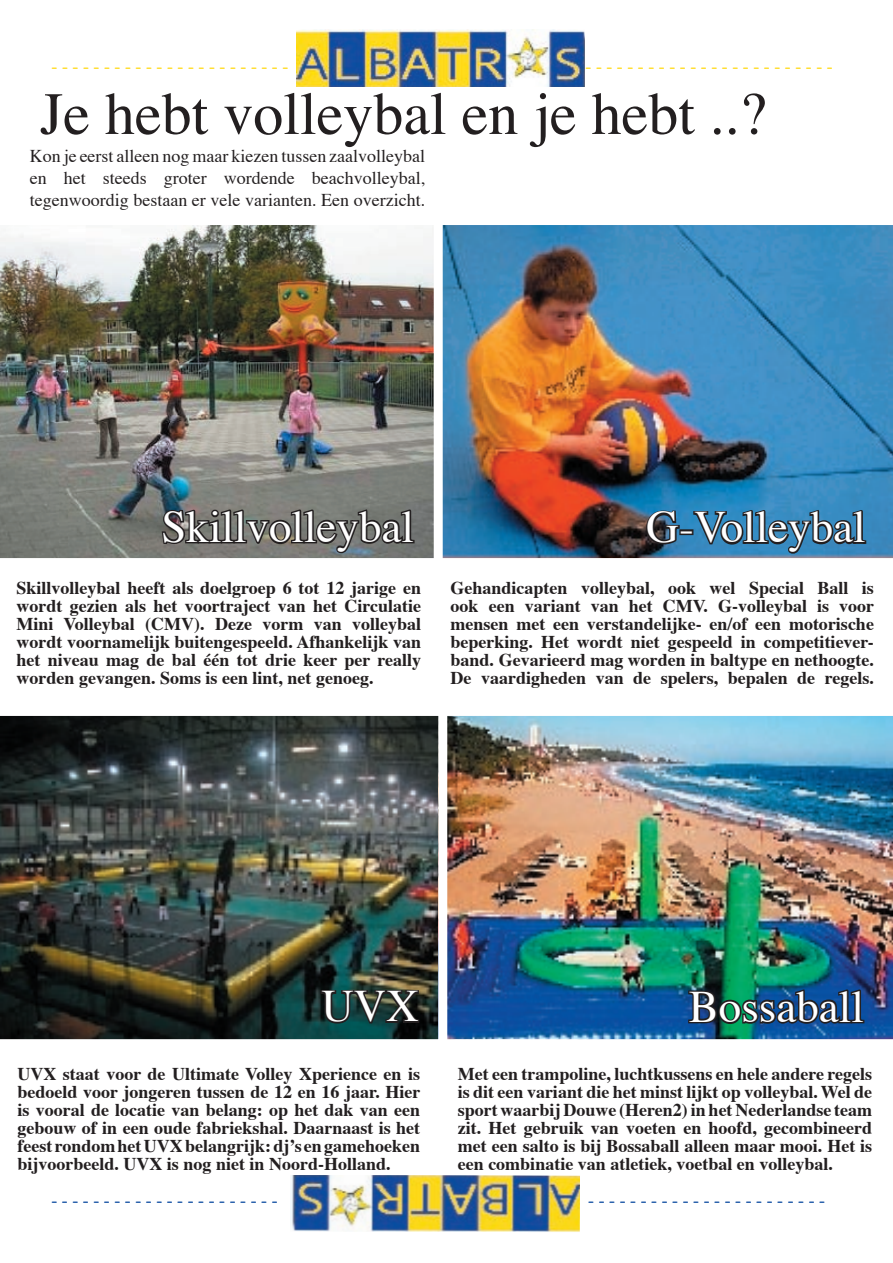
<style>
.page{position:relative;width:893px;height:1263px;background:#fff}
.page>*{position:absolute;margin:0;border:0;box-sizing:border-box;transform-origin:0 0}
.t1{font:60px "Times";color:#231f20}
.t2{font:45px "Times";color:#fff}
.t3{font:700 18px/18px "Times";color:#231f20;text-align:justify}
.t4{font:18px/21.6px "Times";color:#231f20;text-align:justify}
.t5{font:18px "Times";color:#ffda19}
.t6{font:18px "Times";color:#0f4da1}
</style>
<div class="page">
<img style="left:290px;top:1175px;width:290px;height:57px">
<img style="left:297px;top:30px;width:288px;height:56px">
<img style="left:0;top:225px;width:434px;height:333px">
<img style="left:443px;top:225px;width:450px;height:333px">
<img style="left:0;top:716px;width:438px;height:323px">
<img style="left:447px;top:716px;width:446px;height:323px">
<svg style="left:319px;top:988px;width:102px;height:38px;background:#1d312e"></svg>
<svg style="left:160px;top:507px;width:256px;height:49px;background:#5c5c59"></svg>
<svg style="left:645px;top:509px;width:36px;height:37px"></svg>
<div style="left:679px;top:529px;width:14px;height:6px;border:3px solid #231f20"></div>
<svg style="left:692px;top:508px;width:176px;height:48px;background:#306588"></svg>
<svg style="left:687px;top:988px;width:179px;height:38px;background:#154159"></svg>
<p class="t5" style="left:52px;top:55px;width:238px">- - - - - - - - - - - - - - - - - - - - - - -</p>
<p class="t5" style="left:585px;top:55px;width:249px">- - - - - - - - - - - - - - - - - - - - - - - -</p>
<h1 class="t1" style="left:40px;top:76px;width:728px">Je hebt volleybal en je hebt ..?</h1>
<p class="t4" style="left:30px;top:147px;width:397px">Kon je eerst alleen nog maar kiezen tussen zaalvolleybal en het steeds groter wordende beachvolleybal, tegenwoordig bestaan er vele varianten. Een overzicht.</p>
<h2 class="t2" style="left:162px;top:498px;width:254px">Skillvolleybal</h2>
<h2 class="t2" style="left:647px;top:499px;width:221px">G-Volleybal</h2>
<p class="t3" style="left:17px;top:580px;width:406px">Skillvolleybal heeft als doelgroep 6 tot 12 jarige en wordt gezien als het voortraject van het Circulatie Mini Volleybal (CMV). Deze vorm van volleybal wordt voornamelijk buitengespeeld. Afhankelijk van het niveau mag de bal één tot drie keer per really worden gevangen. Soms is een lint, net genoeg.</p>
<p class="t3" style="left:451px;top:580px;width:425px">Gehandicapten volleybal, ook wel Special Ball is ook een variant van het CMV. G-volleybal is voor mensen met een verstandelijke- en/of een motorische beperking. Het wordt niet gespeeld in competitiever&shy;band. Gevarieerd mag worden in baltype en nethoogte.<br>De vaardigheden van de spelers, bepalen de regels.</p>
<h2 class="t2" style="left:321px;top:978px;width:99px">UVX</h2>
<p class="t3" style="left:17px;top:1066px;width:405px">UVX staat voor de Ultimate Volley Xperience en is bedoeld voor jongeren tussen de 12 en 16 jaar. Hier is vooral de locatie van belang: op het dak van een gebouw of in een oude fabriekshal. Daarnaast is het feest rondom het UVX belangrijk: djʼs en gamehoeken bijvoorbeeld. UVX is nog niet in Noord-Holland.</p>
<h2 class="t2" style="left:689px;top:978px;width:177px">Bossaball</h2>
<p class="t3" style="left:458px;top:1066px;width:416px">Met een trampoline, luchtkussens en hele andere regels is dit een variant die het minst lijkt op volleybal. Wel de sport waarbij Douwe (Heren2) in het Nederlandse team zit. Het gebruik van voeten en hoofd, gecombineerd met een salto is bij Bossaball alleen maar mooi. Het is een combinatie van atletiek, voetbal en volleybal.</p>
<p class="t6" style="left:51px;top:1189px;width:228px">- - - - - - - - - - - - - - - - - - - - - -</p>
<p class="t6" style="left:588px;top:1189px;width:238px">- - - - - - - - - - - - - - - - - - - - - - -</p>
</div>
